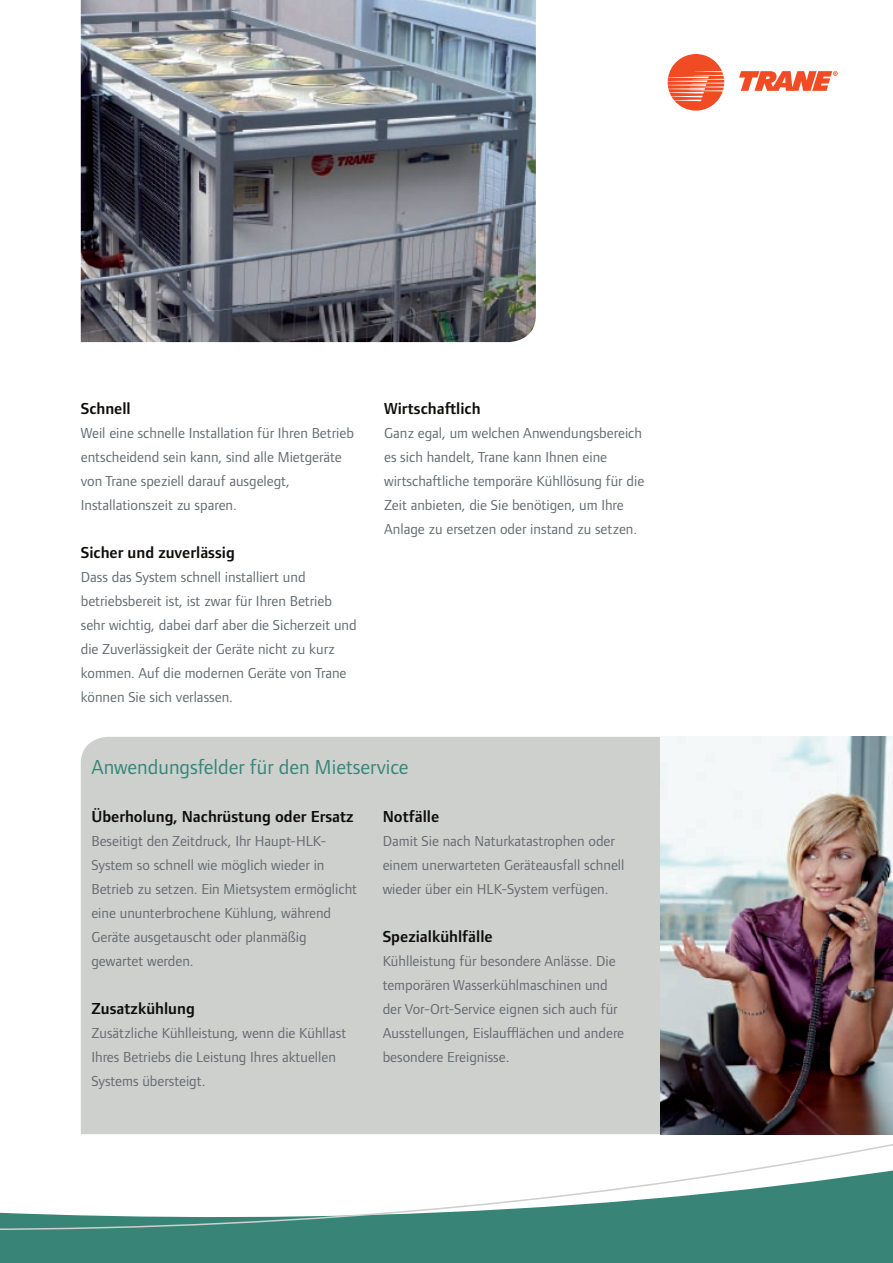
<style>
.page{position:relative;width:893px;height:1263px;background:#fff}
.page>*{position:absolute;margin:0;border:0;box-sizing:border-box;transform-origin:0 0}
.t1{font:21px "Foundry Form Sans";color:#388578}
.t2{font:600 16.5px "Foundry Form Sans";color:#0e0d0b}
.t3{font:15px/24px "Foundry Form Sans";color:#646b70}
</style>
<div class="page">
<div style="left:81px;top:737px;width:579px;height:372px;background:#cdd0cd"></div>
<svg style="left:0;top:1109px;width:893px;height:154px;fill:#388578"></svg>
<svg style="left:0;top:1139px;width:893px;height:92px"></svg>
<svg style="left:668px;top:54px;width:56px;height:57px"></svg>
<svg style="left:739px;top:71px;width:99px;height:20px"></svg>
<img style="left:660px;top:737px;width:233px;height:397px">
<img style="left:81px;top:0;width:455px;height:342px">
<p class="t2" style="left:81px;top:399px;width:52px">Schnell</p>
<p class="t3" style="left:81px;top:421px;width:275px">Weil eine schnelle Installation für Ihren Betrieb entscheidend sein kann, sind alle Mietgeräte von Trane speziell darauf ausgelegt, Installationszeit zu sparen.</p>
<p class="t2" style="left:81px;top:543px;width:156px">Sicher und zuverlässig</p>
<p class="t3" style="left:81px;top:565px;width:277px">Dass das System schnell installiert und betriebsbereit ist, ist zwar für Ihren Betrieb sehr wichtig, dabei darf aber die Sicherzeit und die Zuverlässigkeit der Geräte nicht zu kurz kommen. Auf die modernen Geräte von Trane können Sie sich verlassen.</p>
<p class="t2" style="left:384px;top:399px;width:98px">Wirtschaftlich</p>
<p class="t3" style="left:384px;top:421px;width:262px">Ganz egal, um welchen Anwendungsbereich es sich handelt, Trane kann Ihnen eine wirtschaftliche temporäre Kühllösung für die Zeit anbieten, die Sie benötigen, um Ihre Anlage zu ersetzen oder instand zu setzen.</p>
<h1 class="t1" style="left:91px;top:755px;width:319px">Anwendungsfelder für den Mietservice</h1>
<p class="t2" style="left:91px;top:807px;width:264px">Überholung, Nachrüstung oder Ersatz</p>
<p class="t3" style="left:91px;top:829px;width:267px">Beseitigt den Zeitdruck, Ihr Haupt-HLK-System so schnell wie möglich wieder in Betrieb zu setzen. Ein Mietsystem ermöglicht eine ununterbrochene Kühlung, während Geräte ausgetauscht oder planmäßig gewartet werden.</p>
<p class="t2" style="left:91px;top:999px;width:105px">Zusatzkühlung</p>
<p class="t3" style="left:91px;top:1021px;width:256px">Zusätzliche Kühlleistung, wenn die Kühllast<br>Ihres Betriebs die Leistung Ihres aktuellen<br>Systems übersteigt.</p>
<p class="t2" style="left:383px;top:807px;width:58px">Notfälle</p>
<p class="t3" style="left:383px;top:829px;width:243px">Damit Sie nach Naturkatastrophen oder einem unerwarteten Geräteausfall schnell wieder über ein HLK-System verfügen.</p>
<p class="t2" style="left:383px;top:927px;width:112px">Spezialkühlfälle</p>
<p class="t3" style="left:383px;top:949px;width:243px">Kühlleistung für besondere Anlässe. Die temporären Wasserkühlmaschinen und der Vor-Ort-Service eignen sich auch für Ausstellungen, Eislaufflächen und andere besondere Ereignisse.</p>
</div>
